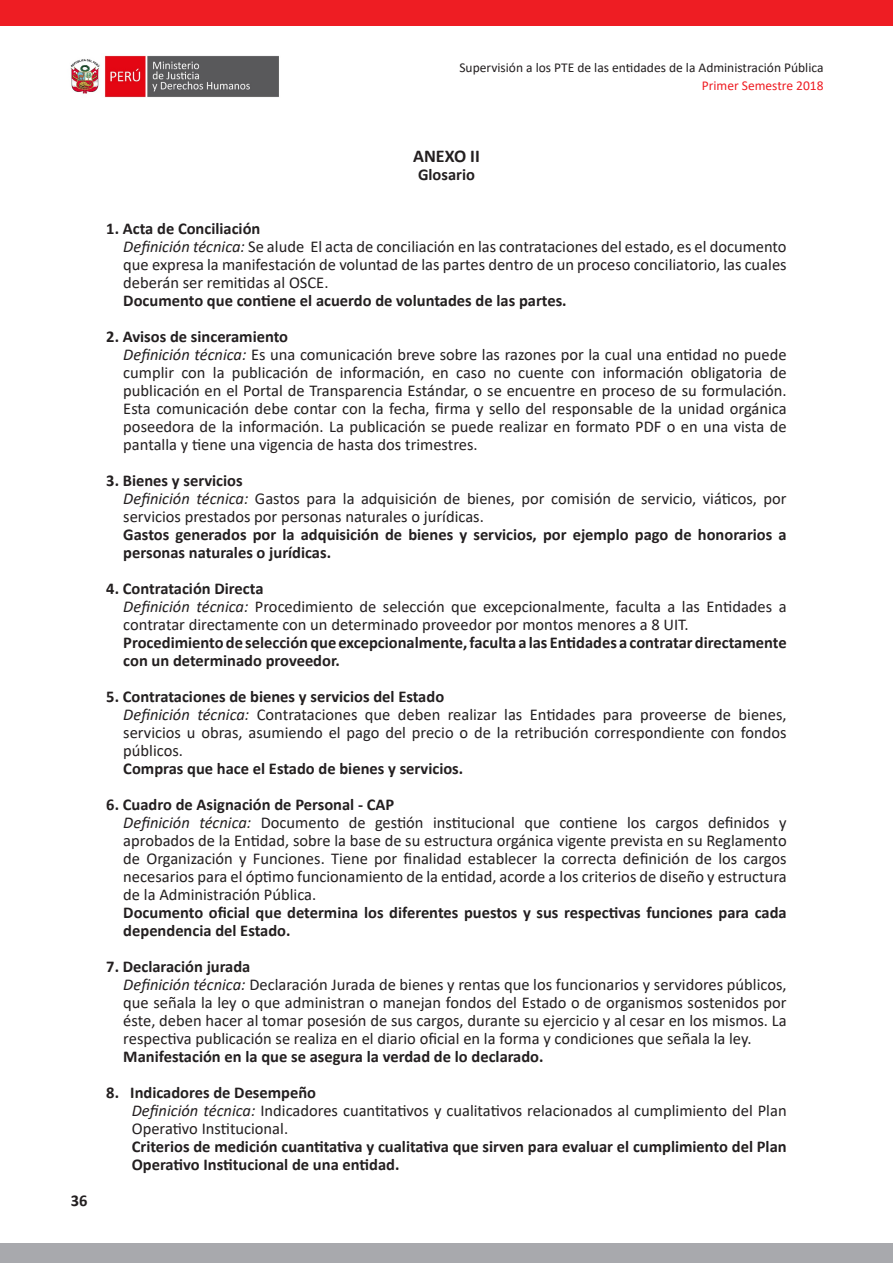
<style>
.page{position:relative;width:893px;height:1263px;background:#fff}
.page>*{position:absolute;margin:0;border:0;box-sizing:border-box;transform-origin:0 0}
.t1{font:700 18px "Calibri";color:#231f20}
.Estilo_de_párrafo_1{font:16.5px/18px "Calibri";color:#231f20;text-align:justify}
.Estilo_de_párrafo_1-2{font:700 16.5px/18px "Calibri";color:#231f20}
.t2{font:13.5px "Calibri";color:#231f20}
.t3{font:13.5px "Calibri";color:#ee1d23}
.s1{font-style:italic}
</style>
<div class="page">
<div style="left:0;top:0;width:893px;height:26px;background:#ee1d23"></div>
<div style="left:0;top:1244px;width:893px;height:19px;background:#a8a9ad"></div>
<img style="left:70px;top:55px;width:209px;height:43px">
<p class="t2" style="left:459px;top:58px;width:366px">Supervisión a los PTE de las entidades de la Administración Pública</p>
<p class="t3" style="left:702px;top:76px;width:123px">Primer Semestre 2018</p>
<p class="Estilo_de_párrafo_1-2" style="left:71px;top:1191px;width:18px">36</p>
<p class="t1" style="left:413px;top:143px;width:68px">ANEXO II</p>
<p class="Estilo_de_párrafo_1-2" style="left:418px;top:165px;width:58px">Glosario</p>
<p class="Estilo_de_párrafo_1-2" style="left:106px;top:219px;width:156px">1. Acta de Conciliación</p>
<p class="Estilo_de_párrafo_1" style="left:123px;top:237px;width:665px"><span class="s1">Definición técnica:</span> Se alude El acta de conciliación en las contrataciones del estado, es el documento que expresa la manifestación de voluntad de las partes dentro de un proceso conciliatorio, las cuales deberán ser remitidas al OSCE.</p>
<p class="Estilo_de_párrafo_1-2" style="left:123px;top:291px;width:445px">Documento que contiene el acuerdo de voluntades de las partes.</p>
<p class="Estilo_de_párrafo_1-2" style="left:106px;top:327px;width:183px">2. Avisos de sinceramiento</p>
<p class="Estilo_de_párrafo_1" style="left:123px;top:345px;width:665px"><span class="s1">Definición técnica:</span> Es una comunicación breve sobre las razones por la cual una entidad no puede cumplir con la publicación de información, en caso no cuente con información obligatoria de publicación en el Portal de Transparencia Estándar, o se encuentre en proceso de su formulación.<br>Esta comunicación debe contar con la fecha, firma y sello del responsable de la unidad orgánica poseedora de la información. La publicación se puede realizar en formato PDF o en una vista de pantalla y tiene una vigencia de hasta dos trimestres.</p>
<p class="Estilo_de_párrafo_1-2" style="left:106px;top:471px;width:138px">3. Bienes y servicios</p>
<p class="Estilo_de_párrafo_1" style="left:123px;top:489px;width:665px"><span class="s1">Definición técnica:</span> Gastos para la adquisición de bienes, por comisión de servicio, viáticos, por servicios prestados por personas naturales o jurídicas.</p>
<p class="Estilo_de_párrafo_1-2" style="left:123px;top:525px;width:665px">Gastos generados por la adquisición de bienes y servicios, por ejemplo pago de honorarios a personas naturales o jurídicas.</p>
<p class="Estilo_de_párrafo_1-2" style="left:106px;top:579px;width:159px">4. Contratación Directa</p>
<p class="Estilo_de_párrafo_1" style="left:123px;top:597px;width:665px"><span class="s1">Definición técnica:</span> Procedimiento de selección que excepcionalmente, faculta a las Entidades a contratar directamente con un determinado proveedor por montos menores a 8 UIT.</p>
<p class="Estilo_de_párrafo_1-2" style="left:123px;top:633px;width:665px">Procedimiento de selección que excepcionalmente, faculta a las Entidades a contratar directamente con un determinado proveedor.</p>
<p class="Estilo_de_párrafo_1-2" style="left:106px;top:687px;width:339px">5. Contrataciones de bienes y servicios del Estado</p>
<p class="Estilo_de_párrafo_1" style="left:123px;top:705px;width:665px"><span class="s1">Definición técnica:</span> Contrataciones que deben realizar las Entidades para proveerse de bienes, servicios u obras, asumiendo el pago del precio o de la retribución correspondiente con fondos públicos.</p>
<p class="Estilo_de_párrafo_1-2" style="left:123px;top:759px;width:341px">Compras que hace el Estado de bienes y servicios.</p>
<p class="Estilo_de_párrafo_1-2" style="left:106px;top:795px;width:290px">6. Cuadro de Asignación de Personal - CAP</p>
<p class="Estilo_de_párrafo_1" style="left:123px;top:813px;width:665px"><span class="s1">Definición técnica:</span> Documento de gestión institucional que contiene los cargos definidos y aprobados de la Entidad, sobre la base de su estructura orgánica vigente prevista en su Reglamento de Organización y Funciones. Tiene por finalidad establecer la correcta definición de los cargos necesarios para el óptimo funcionamiento de la entidad, acorde a los criterios de diseño y estructura de la Administración Pública.</p>
<p class="Estilo_de_párrafo_1-2" style="left:123px;top:903px;width:665px">Documento oficial que determina los diferentes puestos y sus respectivas funciones para cada dependencia del Estado.</p>
<p class="Estilo_de_párrafo_1-2" style="left:106px;top:957px;width:146px">7. Declaración jurada</p>
<p class="Estilo_de_párrafo_1" style="left:123px;top:975px;width:665px"><span class="s1">Definición técnica:</span> Declaración Jurada de bienes y rentas que los funcionarios y servidores públicos, que señala la ley o que administran o manejan fondos del Estado o de organismos sostenidos por éste, deben hacer al tomar posesión de sus cargos, durante su ejercicio y al cesar en los mismos. La respectiva publicación se realiza en el diario oficial en la forma y condiciones que señala la ley.</p>
<p class="Estilo_de_párrafo_1-2" style="left:123px;top:1047px;width:422px">Manifestación en la que se asegura la verdad de lo declarado.</p>
<p class="Estilo_de_párrafo_1-2" style="left:106px;top:1083px;width:211px">8. Indicadores de Desempeño</p>
<p class="Estilo_de_párrafo_1" style="left:132px;top:1101px;width:656px"><span class="s1">Definición técnica:</span> Indicadores cuantitativos y cualitativos relacionados al cumplimiento del Plan<br>Operativo Institucional.</p>
<p class="Estilo_de_párrafo_1-2" style="left:132px;top:1137px;width:656px">Criterios de medición cuantitativa y cualitativa que sirven para evaluar el cumplimiento del Plan<br>Operativo Institucional de una entidad.</p>
</div>
